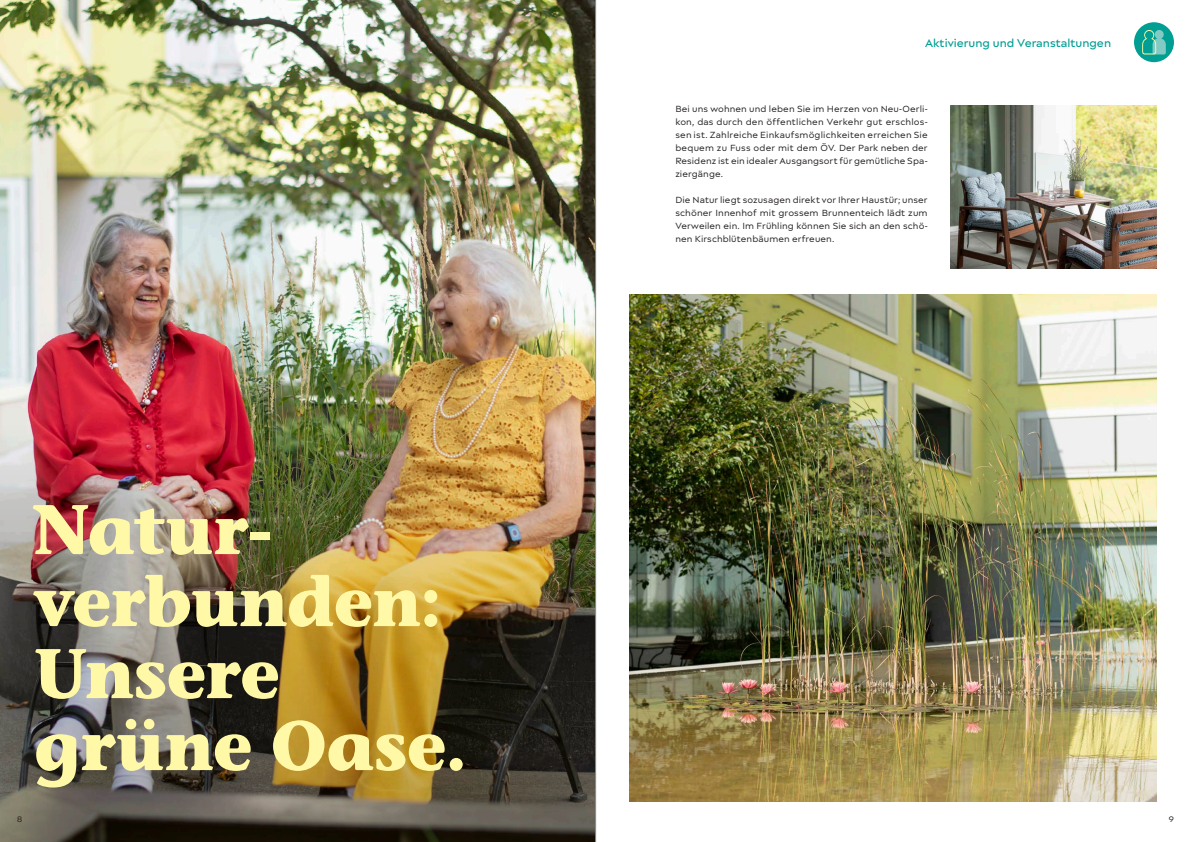
<style>
.page{position:relative;width:1191px;height:842px;background:#fff}
.page>*{position:absolute;margin:0;border:0;box-sizing:border-box;transform-origin:0 0}
.t1{font:700 70px/72px "Stone Informal ITC Pro";letter-spacing:-.015em;color:#fff8a6}
.t2{font:500 12px "Matteo";color:#009e93}
.Lauftext_ausgerichte{font:9.5px/13px "Matteo";letter-spacing:.01em;color:#231f20;text-align:justify}
.t3{font:8.5px "Matteo";color:#231f20}
</style>
<div class="page">
<img style="left:0;top:0;width:595px;height:421px">
<img style="left:629px;top:294px;width:528px;height:507px">
<img style="left:950px;top:105px;width:207px;height:163px">
<img style="left:0;top:421px;width:595px;height:421px">
<div style="left:1134px;top:22px;width:40px;height:40px;background:#009e93;border-radius:50%"></div>
<svg style="left:1142px;top:30px;width:23px;height:24px"></svg>
<hr style="left:595px;top:0;width:1px;height:842px;background:#939598">
<p class="t2" style="left:925px;top:36px;width:187px">Aktivierung und Veranstaltungen</p>
<p class="t1" style="left:34px;top:494px;width:435px">Natur&shy;verbunden:<br>Unsere grüne Oase.</p>
<p class="Lauftext_ausgerichte" style="left:675px;top:102px;width:254px">Bei uns wohnen und leben Sie im Herzen von Neu-Oerli&shy;kon, das durch den öffentlichen Verkehr gut erschlos&shy;sen ist. Zahlreiche Einkaufsmöglichkeiten erreichen Sie bequem zu Fuss oder mit dem ÖV. Der Park neben der Residenz ist ein idealer Ausgangsort für gemütliche Spa&shy;ziergänge.</p>
<p class="Lauftext_ausgerichte" style="left:675px;top:193px;width:254px">Die Natur liegt sozusagen direkt vor Ihrer Haustür; unser schöner Innenhof mit grossem Brunnenteich lädt zum Verweilen ein. Im Frühling können Sie sich an den schö&shy;nen Kirschblütenbäumen erfreuen.</p>
<p class="t3" style="left:17px;top:814px;width:7px">8</p>
<p class="t3" style="left:1168px;top:814px;width:7px">9</p>
</div>
